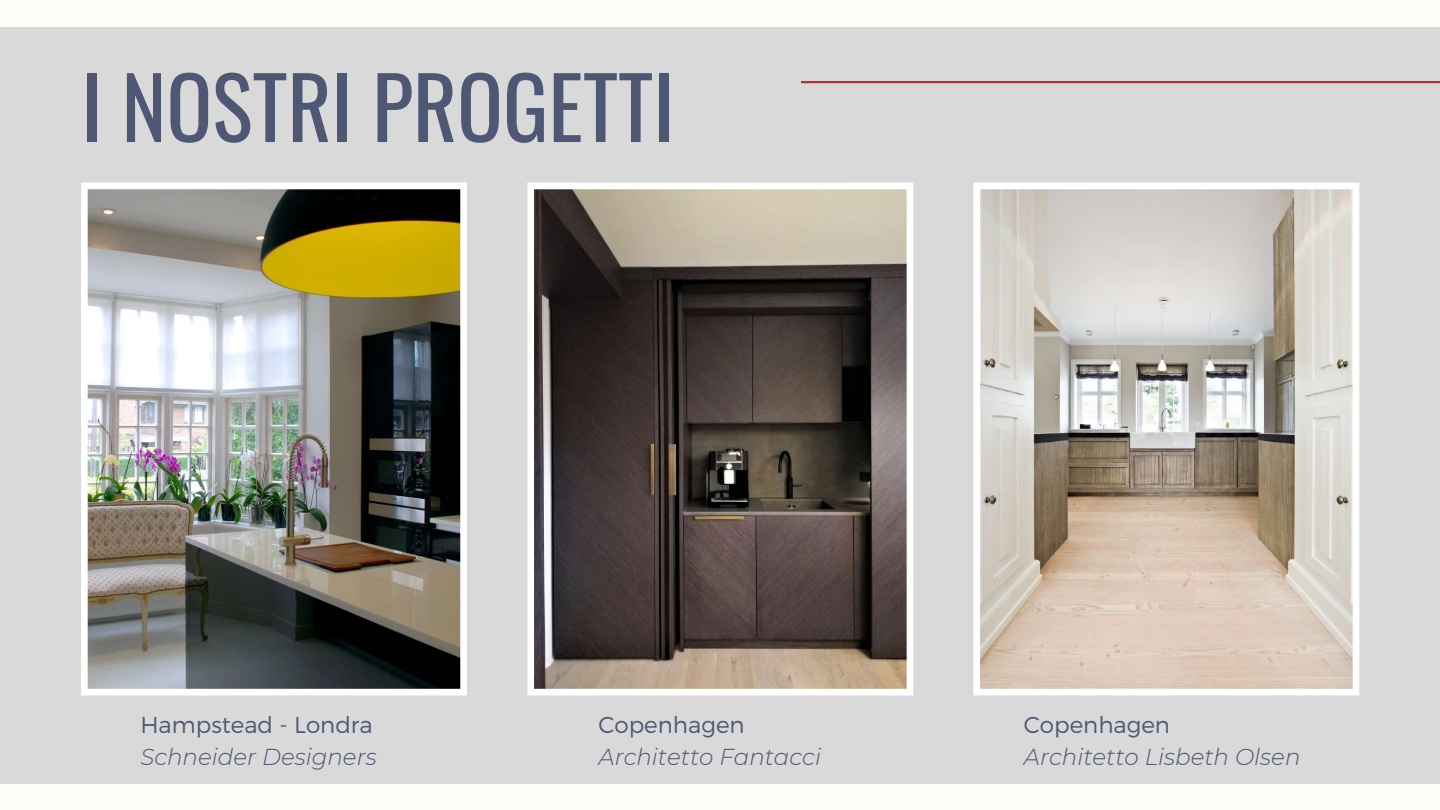
<style>
.page{position:relative;width:1440px;height:810px;background:#fefff8}
.page>*{position:absolute;margin:0;border:0;box-sizing:border-box;transform-origin:0 0}
.t1{font:85px "Oswald";color:#4e5774}
.t2{font:italic 300 23px "Montserrat";color:#4e5774}
.t3{font:300 23px "Montserrat";color:#4e5774}
</style>
<div class="page">
<div style="left:0;top:27px;width:1440px;height:756px;background:#d9d9d9"></div>
<img style="left:81px;top:183px;width:386px;height:512px">
<svg style="left:527px;top:183px;width:386px;height:512px;background:#665d57"></svg>
<svg style="left:973px;top:183px;width:386px;height:512px"></svg>
<hr style="left:801px;top:81px;width:639px;height:2px;background:#b72e3f">
<h1 class="t1" style="left:81px;top:41px;width:595px">I NOSTRI PROGETTI</h1>
<p class="t3" style="left:140px;top:710px;width:234px">Hampstead - Londra</p>
<p class="t2" style="left:140px;top:742px;width:238px">Schneider Designers</p>
<p class="t3" style="left:598px;top:710px;width:148px">Copenhagen</p>
<p class="t2" style="left:598px;top:742px;width:224px">Architetto Fantacci</p>
<p class="t3" style="left:1024px;top:710px;width:148px">Copenhagen</p>
<p class="t2" style="left:1024px;top:742px;width:278px">Architetto Lisbeth Olsen</p>
</div>
